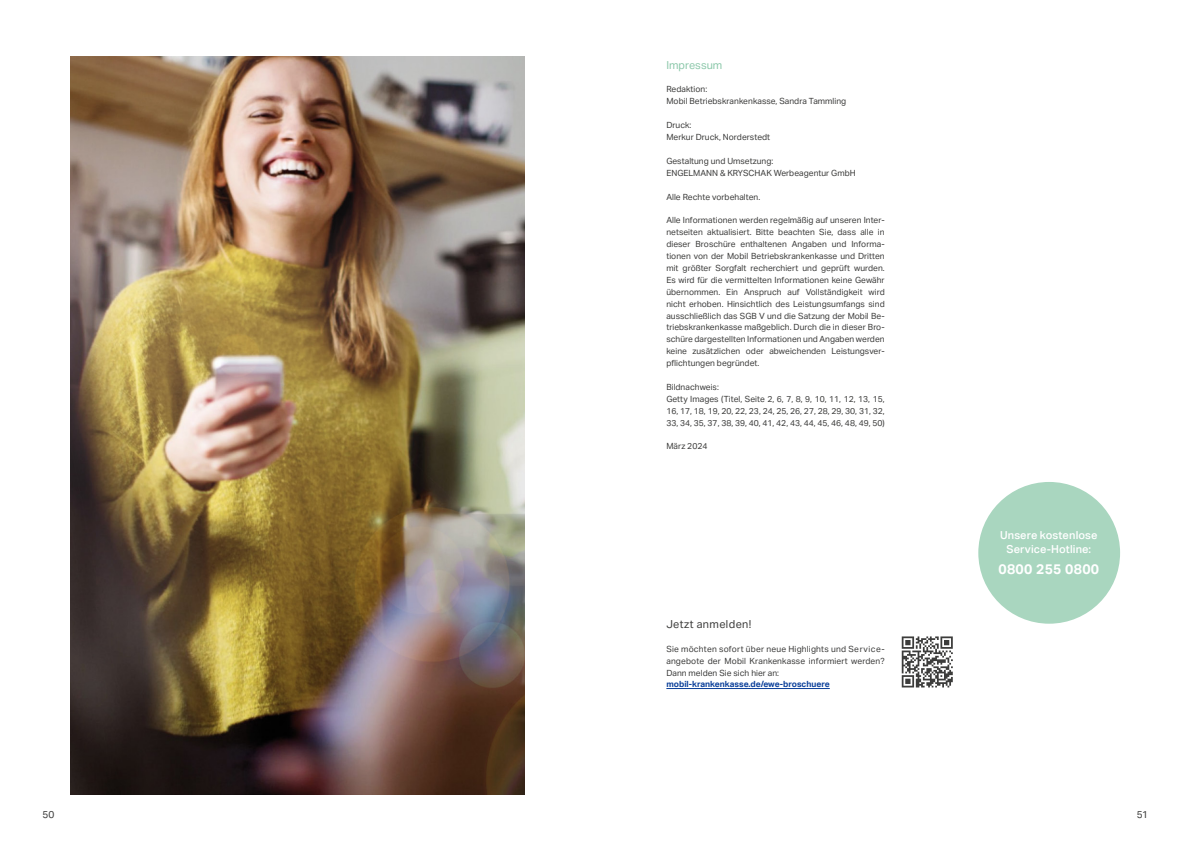
<style>
.page{position:relative;width:1191px;height:842px;background:#fff}
.page>*{position:absolute;margin:0;border:0;box-sizing:border-box;transform-origin:0 0}
.t1{font:700 14px "Aktiv Grotesk";letter-spacing:.02em;color:#fff}
.t2{font:500 11px/14px "Aktiv Grotesk";letter-spacing:.01em;color:#fff;text-align:center}
.t3{font:11px "Aktiv Grotesk";letter-spacing:.03em;color:#3c3c3b}
.t4{font:11px "Aktiv Grotesk";color:#8cc8aa}
.t5{font:10px "Aktiv Grotesk";color:#3c3c3b}
.t6{font:8.5px/11.9px "Aktiv Grotesk";color:#3c3c3b}
.t7{font:700 8.5px "Aktiv Grotesk";color:#0c409a}
</style>
<div class="page">
<div style="left:978px;top:482px;width:142px;height:142px;background:#a9d6bf;border-radius:50%"></div>
<hr style="left:666px;top:688px;width:163px;height:1px;background:#0c409a">
<svg style="left:901px;top:636px;width:51px;height:51px"></svg>
<img style="left:71px;top:57px;width:453px;height:737px">
<p class="t4" style="left:666px;top:58px;width:58px">Impressum</p>
<p class="t6" style="left:666px;top:84px;width:181px">Redaktion:<br>Mobil Betriebskrankenkasse, Sandra Tammling</p>
<p class="t6" style="left:666px;top:119px;width:105px">Druck:<br>Merkur Druck, Norderstedt</p>
<p class="t6" style="left:666px;top:155px;width:191px">Gestaltung und Umsetzung:<br>ENGELMANN &amp; KRYSCHAK Werbeagentur GmbH</p>
<p class="t6" style="left:666px;top:191px;width:95px">Alle Rechte vorbehalten.</p>
<p class="t6" style="left:666px;top:214px;width:220px;text-align:justify">Alle Informationen werden regelmäßig auf unseren Inter&shy;netseiten aktualisiert. Bitte beachten Sie, dass alle in dieser Broschüre enthaltenen Angaben und Informa&shy;tionen von der Mobil Betriebskrankenkasse und Dritten mit größter Sorgfalt recherchiert und geprüft wurden.<br>Es wird für die vermittelten Informationen keine Gewähr übernommen. Ein Anspruch auf Vollständigkeit wird nicht erhoben. Hinsichtlich des Leistungsumfangs sind ausschließlich das SGB V und die Satzung der Mobil Be&shy;triebskrankenkasse maßgeblich. Durch die in dieser Bro&shy;schüre dargestellten Informationen und Angaben werden keine zusätzlichen oder abweichenden Leistungsver&shy;pflichtungen begründet.</p>
<p class="t6" style="left:666px;top:381px;width:220px">Bildnachweis:<br>Getty Images (Titel, Seite 2, 6, 7, 8, 9, 10, 11, 12, 13, 15, 16, 17, 18, 19, 20, 22, 23, 24, 25, 26, 27, 28, 29, 30, 31, 32, 33, 34, 35, 37, 38, 39, 40, 41, 42, 43, 44, 45, 46, 48, 49, 50)</p>
<p class="t6" style="left:666px;top:441px;width:43px">März 2024</p>
<p class="t3" style="left:666px;top:618px;width:86px">Jetzt anmelden!</p>
<p class="t6" style="left:666px;top:643px;width:220px;text-align:justify">Sie möchten sofort über neue Highlights und Service&shy;angebote der Mobil Krankenkasse informiert werden?<br>Dann melden Sie sich hier an:</p>
<p class="t7" style="left:666px;top:679px;width:165px">mobil-krankenkasse.de/ewe-broschuere</p>
<p class="t2" style="left:1000px;top:528px;width:99px">Unsere kostenlose<br>Service-Hotline:</p>
<h1 class="t1" style="left:998px;top:560px;width:102px">0800 255 0800</h1>
<p class="t5" style="left:43px;top:809px;width:13px">50</p>
<p class="t5" style="left:1136px;top:809px;width:13px">51</p>
</div>
